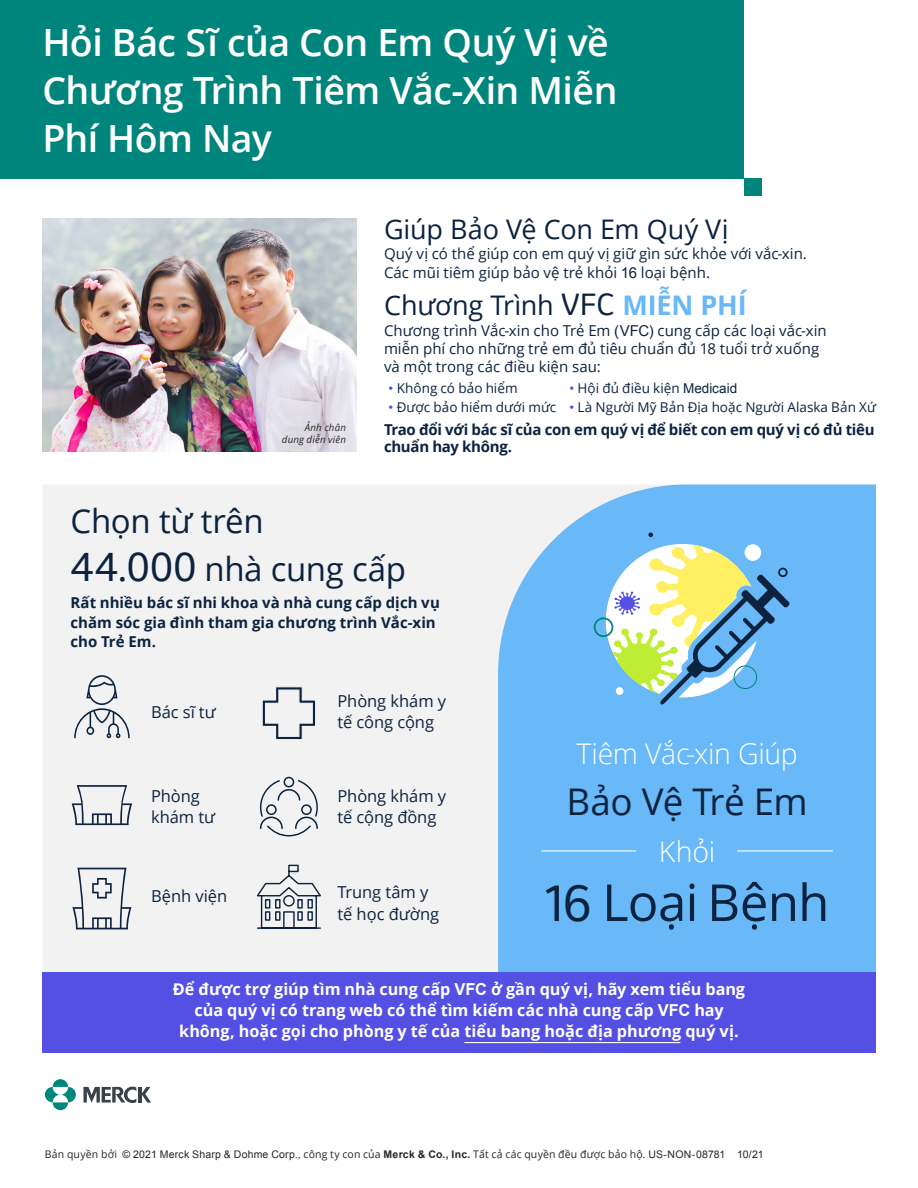
<style>
.page{position:relative;width:918px;height:1188px;background:#fff}
.page>*{position:absolute;margin:0;border:0;box-sizing:border-box;transform-origin:0 0}
.t1{font:51px "Open Sans";letter-spacing:-.015em;color:#0c2340}
.t2{font:600 37.5px/48px "Open Sans";letter-spacing:-.015em;color:#fff}
.t3{font:36.75px "Open Sans";letter-spacing:-.02em;color:#0c2340}
.t4{font:33px/47.5px "Open Sans";letter-spacing:-.01em;color:#0c2340}
.t5{font:300 28.5px "Open Sans";letter-spacing:-.01em;color:#fff}
.t6{font:27px "Open Sans";letter-spacing:-.005em;color:#0c2340}
.t7{font:16.5px/21px "Open Sans";letter-spacing:-.005em;color:#0c2340}
.t8{font:700 16.2px/21px "Open Sans";color:#fff;text-align:center}
.t9{font:15px/18px "Open Sans";color:#0c2340}
.t10{font:700 15px/19.5px "Open Sans";letter-spacing:-.005em;color:#0c2340}
.t11{font:13.5px "Open Sans";color:#0c2340}
.t12{font:10.5px "Open Sans";letter-spacing:.02em;color:#262626}
.t13{font:italic 9.75px/12px "Open Sans";letter-spacing:.015em;color:#262626;text-align:right}
.s1{font-family:"Arial"}
.s2{font-family:"Invention";font-size:28.5px}
.s3{font-weight:700;color:#69b8f7}
.s4{font-family:"Arial";color:#5450e4}
.s5{font-family:"Invention";font-size:37.5px}
.s6{font-family:"Invention";font-size:47.25px}
.s7{font-family:"Arial";font-size:16.5px}
.s8{font-family:"Arial";font-weight:700}
</style>
<div class="page">
<img style="left:42px;top:218px;width:315px;height:234px">
<svg style="left:83px;top:1087px;width:68px;height:16px"></svg>
<svg style="left:53px;top:1079px;width:15px;height:8px"></svg>
<svg style="left:53px;top:1102px;width:15px;height:8px"></svg>
<svg style="left:45px;top:1087px;width:15px;height:15px"></svg>
<svg style="left:61px;top:1087px;width:15px;height:15px"></svg>
<div style="left:0;top:0;width:744px;height:178px;background:#00857c"></div>
<div style="left:43px;top:485px;width:455px;height:487px;background:#f2f2f2"></div>
<svg style="left:74px;top:675px;width:56px;height:63px"></svg>
<svg style="left:72px;top:868px;width:60px;height:61px"></svg>
<svg style="left:260px;top:777px;width:58px;height:59px"></svg>
<svg style="left:72px;top:785px;width:60px;height:40px"></svg>
<svg style="left:261px;top:686px;width:56px;height:55px"></svg>
<svg style="left:255px;top:864px;width:68px;height:66px"></svg>
<div style="left:498px;top:484px;width:378px;height:488px;background:#69b8f7"></div>
<div style="left:42px;top:972px;width:834px;height:81px;background:#5450e4"></div>
<svg style="left:606px;top:544px;width:184px;height:161px"></svg>
<div style="left:594px;top:617px;width:19px;height:20px;border:2px solid #00857c;border-radius:50%"></div>
<div style="left:745px;top:544px;width:16px;height:17px;background:#fff;border-radius:50%"></div>
<div style="left:616px;top:687px;width:7px;height:8px;background:#fff;border-radius:50%"></div>
<div style="left:734px;top:666px;width:23px;height:23px;border:1px solid #00857c;border-radius:50%"></div>
<div style="left:778px;top:568px;width:10px;height:9px;border:2px solid #0c2340;border-radius:50%"></div>
<svg style="left:648px;top:532px;width:5px;height:5px"></svg>
<div style="left:744px;top:178px;width:18px;height:18px;background:#00857c"></div>
<hr style="left:541px;top:850px;width:95px;height:2px;background:#fff">
<hr style="left:737px;top:850px;width:96px;height:2px;background:#fff">
<hr style="left:464px;top:1042px;width:216px;height:1px;background:#fff">
<h2 class="t2" style="left:42px;top:18px;width:577px">Hỏi Bác Sĩ của Con Em Quý Vị về<br>Chương Trình Tiêm Vắc-Xin Miễn<br>Phí Hôm Nay</h2>
<h3 class="t6" style="left:384px;top:210px;width:346px">Giúp Bảo Vệ Con Em Quý Vị</h3>
<p class="t9" style="left:384px;top:244px;width:424px;line-height:18.8px">Quý vị có thể giúp con em quý vị giữ gìn sức khỏe với vắc-xin.<br>Các mũi tiêm giúp bảo vệ trẻ khỏi <span class="s1">16</span> loại bệnh.</p>
<p class="t13" style="left:282px;top:421px;width:66px">Ảnh chân dung diễn viên</p>
<h3 class="t6" style="left:384px;top:286px;width:364px">Chương Trình <span class="s2">VFC</span> <span class="s3">MIỄN PHÍ</span></h3>
<p class="t9" style="left:384px;top:321px;width:444px">Chương trình Vắc-xin cho Trẻ Em <span class="s1">(VFC)</span> cung cấp các loại vắc-xin miễn phí cho những trẻ em đủ tiêu chuẩn đủ 18 tuổi trở xuống và một trong các điều kiện sau:</p>
<p class="t11" style="left:389px;top:379px;width:131px"><span class="s4">•</span> Không có bảo hiểm</p>
<p class="t11" style="left:389px;top:398px;width:169px"><span class="s4">•</span> Được bảo hiểm dưới mức</p>
<p class="t11" style="left:569px;top:379px;width:169px"><span class="s4">•</span> Hội đủ điều kiện <span class="s1">Medicaid</span></p>
<p class="t11" style="left:569px;top:398px;width:308px"><span class="s4">•</span> Là Người Mỹ Bản Địa hoặc Người Alaska Bản Xứ</p>
<p class="t10" style="left:384px;top:421px;width:492px;line-height:16.5px">Trao đổi với bác sĩ của con em quý vị để biết con em quý vị có đủ tiêu chuẩn hay không.</p>
<h3 class="t4" style="left:70px;top:497px;width:337px">Chọn từ trên<br><span class="s5">44.000</span> nhà cung cấp</h3>
<p class="t10" style="left:70px;top:593px;width:371px">Rất nhiều bác sĩ nhi khoa và nhà cung cấp dịch vụ chăm sóc gia đình tham gia chương trình Vắc-xin cho Trẻ Em.</p>
<p class="t7" style="left:151px;top:701px;width:66px">Bác sĩ tư</p>
<p class="t7" style="left:151px;top:785px;width:66px">Phòng khám tư</p>
<p class="t7" style="left:151px;top:886px;width:78px">Bệnh viện</p>
<p class="t7" style="left:337px;top:691px;width:110px">Phòng khám y tế công cộng</p>
<p class="t7" style="left:337px;top:785px;width:110px">Phòng khám y tế cộng đồng</p>
<p class="t7" style="left:337px;top:881px;width:103px;line-height:21.8px">Trung tâm y tế học đường</p>
<h3 class="t5" style="left:576px;top:735px;width:223px">Tiêm Vắc-xin Giúp</h3>
<h3 class="t3" style="left:567px;top:777px;width:243px">Bảo Vệ Trẻ Em</h3>
<h3 class="t5" style="left:659px;top:832px;width:58px">Khỏi</h3>
<h1 class="t1" style="left:545px;top:868px;width:286px"><span class="s6">16</span> Loại Bệnh</h1>
<p class="t8" style="left:173px;top:978px;width:574px">Để được trợ giúp tìm nhà cung cấp <span class="s7">VFC</span> ở gần quý vị, hãy xem tiểu bang của quý vị có trang web có thể tìm kiếm các nhà cung cấp <span class="s7">VFC</span> hay không, hoặc gọi cho phòng y tế của tiểu bang hoặc địa phương quý vị.</p>
<p class="t12" style="left:45px;top:1147px;width:720px">Bản quyền bởi <span class="s1">© 2021 Merck Sharp &amp; Dohme Corp.,</span> công ty con của <span class="s8">Merck &amp; Co., Inc.</span> Tất cả các quyền đều được bảo hộ. <span class="s1">US-NON-08781 10/21</span></p>
</div>
